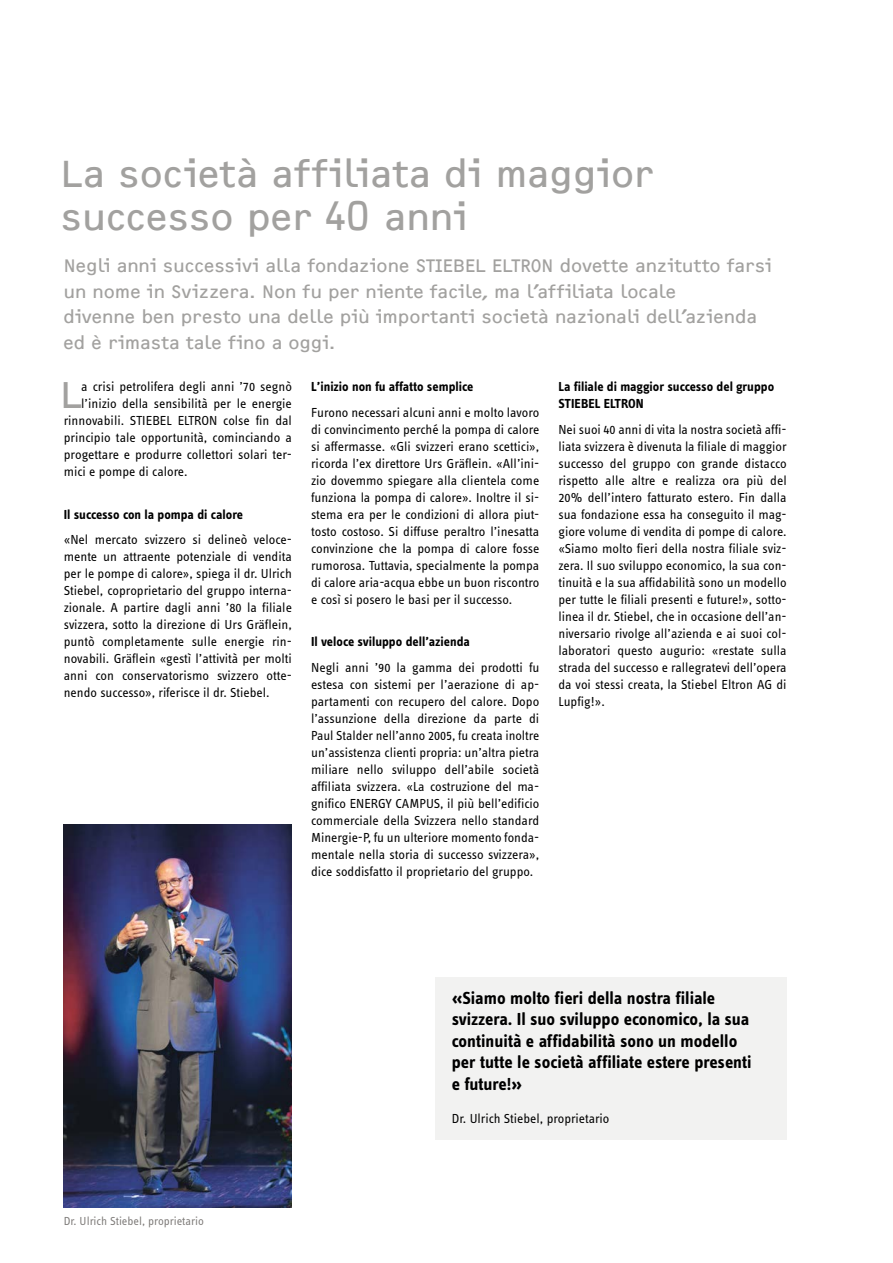
<style>
.page{position:relative;width:893px;height:1263px;background:#fff}
.page>*{position:absolute;margin:0;border:0;box-sizing:border-box;transform-origin:0 0}
.Titel{font:39px/42.5px "F2 FOCR Bczyk Com";color:#a2a19f}
.Grundtext_mit_Initia{font:38.55px "F2 FOCR Bczyk Com";color:#a2a19f}
.Einleitung{font:18.75px/25.5px "F2 FOCR Bczyk Com";color:#a2a19f}
.Infobox_Titel{font:700 18px/21.6px "STE Info Text";color:#000}
.Grundtext{font:13.5px/17px "STE Info Text";color:#000;text-align:justify}
.Grundtext_mit_Initia-2{font:13.5px "STE Info Text";color:#000}
.Untertitel{font:700 13.5px/17px "STE Info Text";color:#000}
.Bildlegende{font:12px "STE Info Text";color:#7f7c7a}
</style>
<div class="page">
<img style="left:64px;top:825px;width:228px;height:383px">
<div style="left:435px;top:977px;width:352px;height:163px;background:#f2f2f1"></div>
<p class="Titel" style="left:61px;top:153px;width:595px">La società affiliata di maggior successo per 40 anni</p>
<p class="Einleitung" style="left:64px;top:253px;width:710px">Negli anni successivi alla fondazione STIEBEL ELTRON dovette anzitutto farsi un nome in Svizzera. Non fu per niente facile, ma l’affiliata locale<br>divenne ben presto una delle più importanti società nazionali dell’azienda ed è rimasta tale fino a oggi.</p>
<p class="Grundtext_mit_Initia" style="left:60px;top:373px;width:23px">L</p>
<p class="Grundtext_mit_Initia-2" style="left:81px;top:379px;width:212px">a crisi petrolifera degli anni ’70 segnò</p>
<p class="Grundtext_mit_Initia-2" style="left:81px;top:396px;width:212px">l’inizio della sensibilità per le energie</p>
<p class="Grundtext_mit_Initia-2" style="left:64px;top:413px;width:230px">rinnovabili. STIEBEL ELTRON colse fin dal</p>
<p class="Grundtext_mit_Initia-2" style="left:64px;top:430px;width:230px">principio tale opportunità, cominciando a</p>
<p class="Grundtext_mit_Initia-2" style="left:64px;top:447px;width:230px">progettare e produrre collettori solari ter-</p>
<p class="Grundtext_mit_Initia-2" style="left:64px;top:464px;width:125px">mici e pompe di calore.</p>
<p class="Untertitel" style="left:64px;top:506px;width:181px">Il successo con la pompa di calore</p>
<p class="Grundtext" style="left:64px;top:531px;width:230px">«Nel mercato svizzero si delineò veloce&shy;mente un attraente potenziale di vendita per le pompe di calore», spiega il dr. Ulrich Stiebel, coproprietario del gruppo interna&shy;zionale. A partire dagli anni ’80 la filiale svizzera, sotto la direzione di Urs Gräflein, puntò completamente sulle energie rin&shy;novabili. Gräflein «gestì l’attività per molti anni con conservatorismo svizzero otte&shy;nendo successo», riferisce il dr. Stiebel.</p>
<p class="Untertitel" style="left:311px;top:378px;width:164px">L’inizio non fu affatto semplice</p>
<p class="Grundtext" style="left:311px;top:404px;width:230px">Furono necessari alcuni anni e molto lavoro di convincimento perché la pompa di calore si affermasse. «Gli svizzeri erano scettici», ricorda l’ex direttore Urs Gräflein. «All’ini&shy;zio dovemmo spiegare alla clientela come funziona la pompa di calore». Inoltre il si&shy;stema era per le condizioni di allora piut&shy;tosto costoso. Si diffuse peraltro l’inesatta convinzione che la pompa di calore fosse rumorosa. Tuttavia, specialmente la pompa di calore aria-acqua ebbe un buon riscontro e così si posero le basi per il successo.</p>
<p class="Untertitel" style="left:311px;top:633px;width:160px">Il veloce sviluppo dell’azienda</p>
<p class="Grundtext" style="left:311px;top:659px;width:230px">Negli anni ’90 la gamma dei prodotti fu estesa con sistemi per l’aerazione di ap&shy;partamenti con recupero del calore. Dopo l’assunzione della direzione da parte di Paul Stalder nell’anno 2005, fu creata inoltre un’assistenza clienti propria: un’altra pietra miliare nello sviluppo dell’abile società affiliata svizzera. «La costruzione del ma&shy;gnifico ENERGY CAMPUS, il più bell’edificio commerciale della Svizzera nello standard Minergie-P, fu un ulteriore momento fonda&shy;mentale nella storia di successo svizzera», dice soddisfatto il proprietario del gruppo.</p>
<p class="Untertitel" style="left:558px;top:378px;width:217px">La filiale di maggior successo del gruppo<br>STIEBEL ELTRON</p>
<p class="Grundtext" style="left:558px;top:421px;width:230px">Nei suoi 40 anni di vita la nostra società affi&shy;liata svizzera è divenuta la filiale di maggior successo del gruppo con grande distacco rispetto alle altre e realizza ora più del 20% dell’intero fatturato estero. Fin dalla sua fondazione essa ha conseguito il mag&shy;giore volume di vendita di pompe di calore. «Siamo molto fieri della nostra filiale sviz&shy;zera. Il suo sviluppo economico, la sua con&shy;tinuità e la sua affidabilità sono un modello per tutte le filiali presenti e future!», sotto&shy;linea il dr. Stiebel, che in occasione dell’an&shy;niversario rivolge all’azienda e ai suoi col&shy;laboratori questo augurio: «restate sulla strada del successo e rallegratevi dell’opera da voi stessi creata, la Stiebel Eltron AG di Lupfig!».</p>
<p class="Bildlegende" style="left:64px;top:1214px;width:142px">Dr. Ulrich Stiebel, proprietario</p>
<p class="Infobox_Titel" style="left:452px;top:987px;width:301px">«Siamo molto fieri della nostra filiale svizzera. Il suo sviluppo economico, la sua continuità e affidabilità sono un modello per tutte le società affiliate estere presenti e future!»</p>
<p class="Grundtext" style="left:452px;top:1110px;width:159px">Dr. Ulrich Stiebel, proprietario</p>
</div>
